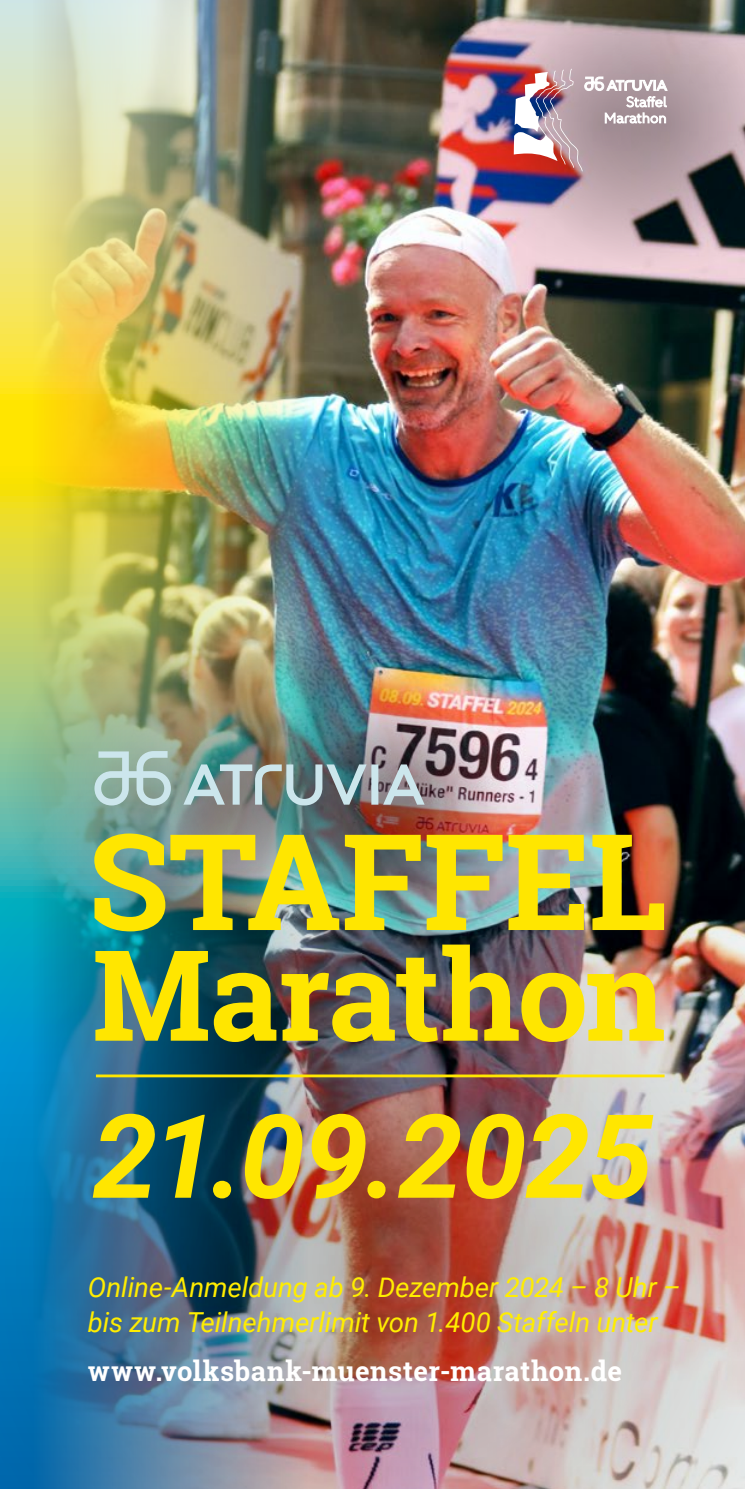
<style>
.page{position:relative;width:745px;height:1489px;background:#fff}
.page>*{position:absolute;margin:0;border:0;box-sizing:border-box;transform-origin:0 0}
.t1{font:700 133.75px "Roboto Slab";letter-spacing:-.01em;color:#ffe600}
.t2{font:700 126.25px "Roboto Slab";letter-spacing:-.02em;color:#ffe600}
.t3{font:italic 700 116.5px "Roboto";letter-spacing:-.015em;color:#ffe600}
.t4{font:italic 27.5px/35px "Roboto";letter-spacing:-.005em;color:#ffed00}
.t5{font:700 27.5px "Roboto Slab";letter-spacing:.015em;color:#fff}
</style>
<div class="page">
<img style="left:307px;top:0;width:437px;height:700px">
<img style="left:0;top:0;width:307px;height:700px">
<img style="left:0;top:700px;width:744px;height:788px">
<img style="left:166px;top:633px;width:293px;height:294px;border-radius:50%">
<img style="left:312px;top:702px;width:195px;height:196px;border-radius:50%">
<img style="left:295px;top:706px;width:196px;height:196px;border-radius:50%">
<svg style="left:166px;top:700px;width:195px;height:196px;background:#4f7176"></svg>
<img style="left:459px;top:0;width:285px;height:270px">
<img style="left:6px;top:620px;width:319px;height:320px;border-radius:50%">
<svg style="left:513px;top:69px;width:154px;height:102px"></svg>
<hr style="left:96px;top:1074px;width:568px;height:3px;background:#ffe600">
<img style="left:183px;top:764px;width:241px;height:41px">
<svg style="left:94px;top:751px;width:77px;height:54px;background:#a7c3bc"></svg>
<h1 class="t1" style="left:88px;top:789px;width:580px">STAFFEL</h1>
<h2 class="t2" style="left:92px;top:908px;width:575px">Marathon</h2>
<h3 class="t3" style="left:93px;top:1074px;width:562px">21.09.2025</h3>
<p class="t4" style="left:88px;top:1268px;width:594px">Online-Anmeldung ab 9. Dezember 2024 – 8 Uhr – bis zum Teilnehmerlimit von 1.400 Staffeln unter</p>
<p class="t5" style="left:88px;top:1351px;width:535px">www.volksbank-muenster-marathon.de</p>
</div>
